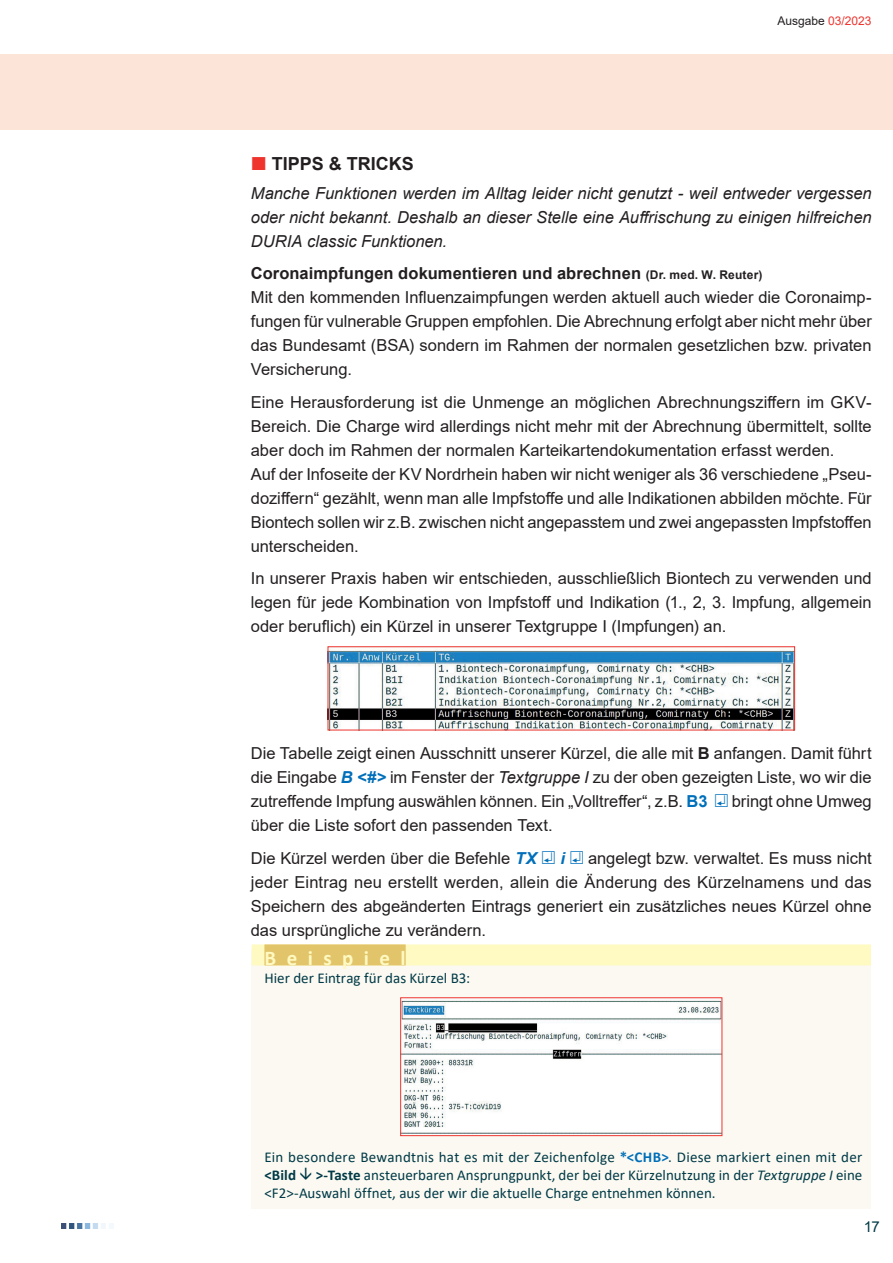
<style>
.page{position:relative;width:893px;height:1263px;background:#fff}
.page>*{position:absolute;margin:0;border:0;box-sizing:border-box;transform-origin:0 0}
.t1{font:700 21px "Calibri";letter-spacing:.5em;color:#fffac1}
.Ueber_text_updat{font:700 18px "Arial";color:#231f20}
.Fließtext{font:16.5px/24px "Arial";color:#231f20;text-align:justify}
.Tipps_fließ{font:italic 16.5px/24px "Arial";color:#231f20;text-align:justify}
.Fließtext-2{font:700 16.5px "Arial";letter-spacing:.005em;color:#231f20}
.t2{font:15px/18px "Calibri";letter-spacing:.005em;color:#003a47}
.t3{font:15px "Arial";color:#003a47}
.t4{font:12px "Arial";color:#231f20}
.s1{color:#ee342d}
.s2{font-size:12px}
.s3{font-weight:700}
.s4{font-weight:700;font-style:italic;color:#006fba}
.s5{font-style:italic}
.s6{font-weight:700;color:#006fba}
.s7{font-family:"Big Hand";color:#006fba}
</style>
<div class="page">
<img style="left:62px;top:1224px;width:52px;height:5px">
<img style="left:330px;top:649px;width:463px;height:79px">
<div style="left:328px;top:646px;width:467px;height:84px;border:1px solid #ee342d"></div>
<div style="left:252px;top:950px;width:619px;height:259px;background:#fbf9f1"></div>
<div style="left:252px;top:944px;width:619px;height:21px;background:#fffac1"></div>
<div style="left:264px;top:944px;width:142px;height:21px;background:#e2c46b"></div>
<img style="left:402px;top:999px;width:318px;height:135px">
<div style="left:400px;top:997px;width:322px;height:139px;border:1px solid #ee342d"></div>
<div style="left:0;top:54px;width:893px;height:76px;background:#fde4d9"></div>
<p class="t4" style="left:777px;top:12px;width:96px">Ausgabe <span class="s1">03/2023</span></p>
<p class="Ueber_text_updat" style="left:272px;top:151px;width:144px">TIPPS &amp; TRICKS</p>
<p class="Tipps_fließ" style="left:251px;top:181px;width:622px">Manche Funktionen werden im Alltag leider nicht genutzt - weil entweder vergessen oder nicht bekannt. Deshalb an dieser Stelle eine Auffrischung zu einigen hilfreichen DURIA classic Funktionen.</p>
<p class="Fließtext-2" style="left:251px;top:262px;width:513px">Coronaimpfungen dokumentieren und abrechnen <span class="s2">(Dr. med. W. Reuter)</span></p>
<p class="Fließtext" style="left:251px;top:285px;width:622px">Mit den kommenden Influenzaimpfungen werden aktuell auch wieder die Coronaimp&shy;fungen für vulnerable Gruppen empfohlen. Die Abrechnung erfolgt aber nicht mehr über das Bundesamt (BSA) sondern im Rahmen der normalen gesetzlichen bzw. privaten Versicherung.</p>
<p class="Fließtext" style="left:251px;top:390px;width:622px">Eine Herausforderung ist die Unmenge an möglichen Abrechnungsziffern im GKV-Bereich. Die Charge wird allerdings nicht mehr mit der Abrechnung übermittelt, sollte aber doch im Rahmen der normalen Karteikartendokumentation erfasst werden.</p>
<p class="Fließtext" style="left:251px;top:462px;width:622px">Auf der Infoseite der KV Nordrhein haben wir nicht weniger als 36 verschiedene „Pseu&shy;doziffern“ gezählt, wenn man alle Impfstoffe und alle Indikationen abbilden möchte. Für Biontech sollen wir z.B. zwischen nicht angepasstem und zwei angepassten Impfstoffen unterscheiden.</p>
<p class="Fließtext" style="left:251px;top:566px;width:622px">In unserer Praxis haben wir entschieden, ausschließlich Biontech zu verwenden und legen für jede Kombination von Impfstoff und Indikation (1., 2, 3. Impfung, allgemein oder beruflich) ein Kürzel in unserer Textgruppe I (Impfungen) an.</p>
<p class="Fließtext" style="left:251px;top:741px;width:622px">Die Tabelle zeigt einen Ausschnitt unserer Kürzel, die alle mit <span class="s3">B</span> anfangen. Damit führt die Eingabe <span class="s4">B &lt;#&gt;</span> im Fenster der <span class="s5">Textgruppe I</span> zu der oben gezeigten Liste, wo wir die zutreffende Impfung auswählen können. Ein „Volltreffer“, z.B. <span class="s6">B3</span> <span class="s7">)</span> bringt ohne Umweg über die Liste sofort den passenden Text.</p>
<p class="Fließtext" style="left:251px;top:846px;width:622px">Die Kürzel werden über die Befehle <span class="s4">TX</span> <span class="s7">)</span> <span class="s4">i</span> <span class="s7">)</span> angelegt bzw. verwaltet. Es muss nicht jeder Eintrag neu erstellt werden, allein die Änderung des Kürzelnamens und das Speichern des abgeänderten Eintrags generiert ein zusätzliches neues Kürzel ohne das ursprüngliche zu verändern.</p>
<p class="t1" style="left:264px;top:944px;width:143px">Beispiel</p>
<p class="t2" style="left:264px;top:969px;width:207px">Hier der Eintrag für das Kürzel B3:</p>
<p class="t2" style="left:264px;top:1147px;width:599px">Ein besondere Bewandtnis hat es mit der Zeichenfolge <span class="s6">*&lt;CHB&gt;</span>. Diese markiert einen mit der <span class="s3">&lt;Bild</span></p>
<p class="t2" style="left:264px;top:1165px;width:599px;text-indent:51px"><span class="s3">&gt;-Taste</span> ansteuerbaren Ansprungpunkt, der bei der Kürzelnutzung in der <span class="s5">Textgruppe I</span> eine &lt;F2&gt;-Auswahl öffnet, aus der wir die aktuelle Charge entnehmen können.</p>
<p class="t3" style="left:864px;top:1216px;width:17px">17</p>
</div>
